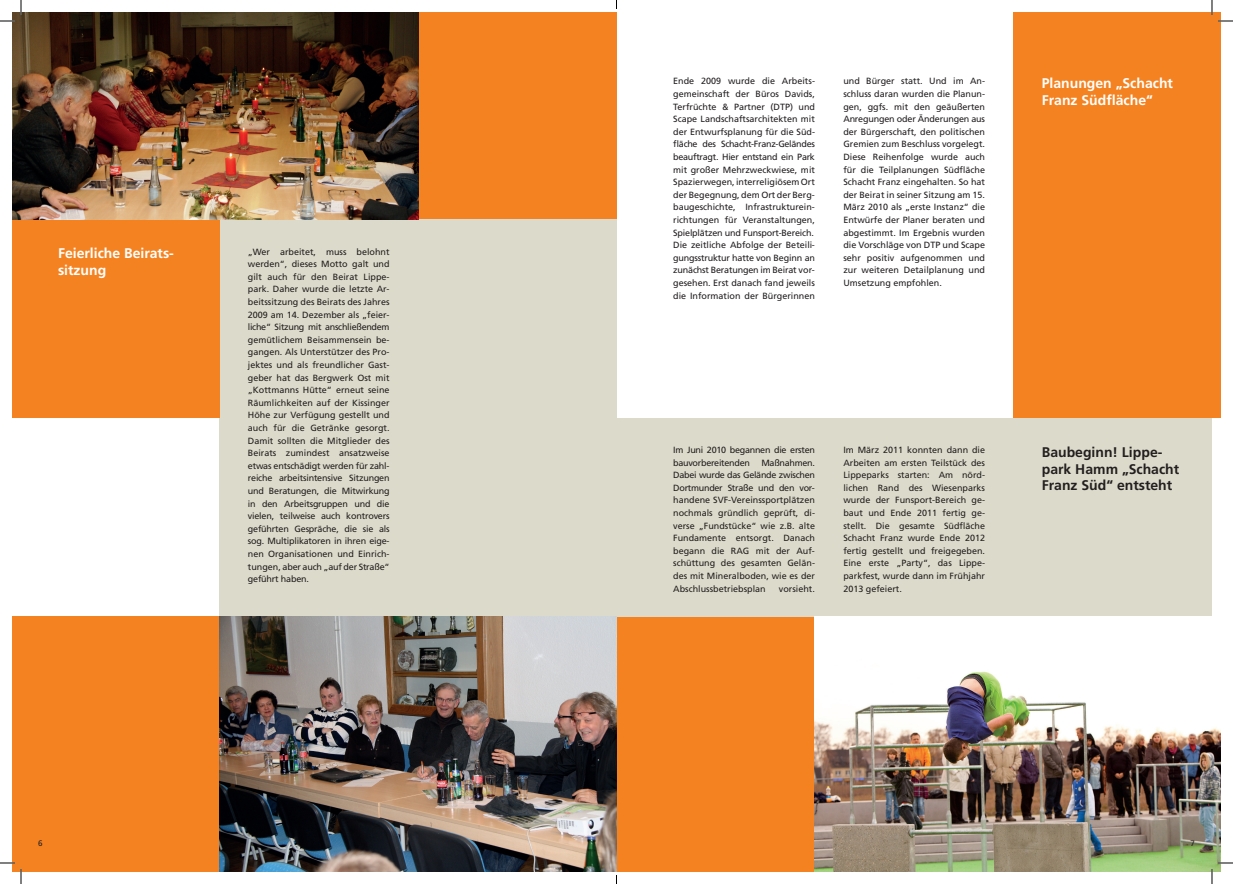
<style>
.page{position:relative;width:1233px;height:884px;background:#fff}
.page>*{position:absolute;margin:0;border:0;box-sizing:border-box;transform-origin:0 0}
.t1{font:700 14px/16.8px "Frutiger";color:#fff}
.t2{font:700 14px/16.8px "Frutiger";color:#231f20}
.t3{font:9px/12.6px "Frutiger";color:#231f20;text-align:justify}
.t4{font:9px/12.6px "Frutiger";letter-spacing:-.03em;color:#231f20}
.t5{font:8px "Frutiger";color:#231f20}
</style>
<div class="page">
<div style="left:12px;top:219px;width:207px;height:199px;background:#f58220"></div>
<div style="left:616px;top:616px;width:199px;height:255px;background:#f58220"></div>
<div style="left:616px;top:418px;width:596px;height:198px;background:#dcdbcb"></div>
<img style="left:815px;top:671px;width:405px;height:200px">
<div style="left:1013px;top:219px;width:207px;height:199px;background:#f58220"></div>
<div style="left:1013px;top:12px;width:207px;height:207px;background:#f58220"></div>
<div style="left:12px;top:815px;width:207px;height:56px;background:#f58220"></div>
<div style="left:12px;top:616px;width:207px;height:199px;background:#f58220"></div>
<div style="left:219px;top:418px;width:199px;height:198px;background:#dcdbcb"></div>
<div style="left:409px;top:418px;width:207px;height:198px;background:#dcdbcb"></div>
<div style="left:418px;top:12px;width:198px;height:207px;background:#f58220"></div>
<img style="left:219px;top:616px;width:397px;height:255px">
<div style="left:219px;top:219px;width:397px;height:199px;background:#dcdbcb"></div>
<img style="left:12px;top:12px;width:406px;height:207px">
<svg style="left:1218px;top:20px;width:15px;height:2px"></svg>
<svg style="left:1218px;top:862px;width:15px;height:2px"></svg>
<svg style="left:0;top:0;width:22px;height:22px"></svg>
<svg style="left:0;top:862px;width:22px;height:22px"></svg>
<svg style="left:1211px;top:0;width:1px;height:15px"></svg>
<svg style="left:1211px;top:869px;width:1px;height:15px"></svg>
<h1 class="t1" style="left:58px;top:245px;width:117px">Feierliche Beirats&shy;sitzung</h1>
<p class="t3" style="left:248px;top:245px;width:143px">„Wer arbeitet, muss belohnt werden“, dieses Motto galt und gilt auch für den Beirat Lippe&shy;park. Daher wurde die letzte Ar&shy;beitssitzung des Beirats des Jahres 2009 am 14. Dezember als „feier&shy;liche“ Sitzung mit anschließendem gemütlichem Beisammensein be&shy;gangen. Als Unterstützer des Pro&shy;jektes und als freundlicher Gast&shy;geber hat das Bergwerk Ost mit „Kottmanns Hütte“ erneut seine Räumlichkeiten auf der Kissinger Höhe zur Verfügung gestellt und auch für die Getränke gesorgt.<br>Damit sollten die Mitglieder des Beirats zumindest ansatzweise etwas entschädigt werden für zahl&shy;reiche arbeitsintensive Sitzungen und Beratungen, die Mitwirkung in den Arbeitsgruppen und die vielen, teilweise auch kontrovers geführten Gespräche, die sie als sog. Multiplikatoren in ihren eige&shy;nen Organisationen und Einrich&shy;tungen, aber auch „auf der Straße“ geführt haben.</p>
<p class="t3" style="left:673px;top:75px;width:143px;text-align:left">Ende 2009 wurde die Arbeits&shy;gemeinschaft der Büros Davids, Terfrüchte &amp; Partner (DTP) und Scape Landschaftsarchitekten mit der Entwurfsplanung für die Süd&shy;fläche des Schacht-Franz-Geländes beauftragt. Hier entstand ein Park mit großer Mehrzweckwiese, mit Spazierwegen, interreligiösem Ort der Begegnung, dem Ort der Berg&shy;baugeschichte, Infrastrukturein&shy;richtungen für Veranstaltungen, Spielplätzen und Funsport-Bereich.<br>Die zeitliche Abfolge der Beteili&shy;gungsstruktur hatte von Beginn an zunächst Beratungen im Beirat vor&shy;gesehen. Erst danach fand jeweils die Information der Bürgerinnen</p>
<p class="t3" style="left:843px;top:75px;width:143px">und Bürger statt. Und im An&shy;schluss daran wurden die Planun&shy;gen, ggfs. mit den geäußerten Anregungen oder Änderungen aus der Bürgerschaft, den politischen Gremien zum Beschluss vorgelegt.<br>Diese Reihenfolge wurde auch für die Teilplanungen Südfläche Schacht Franz eingehalten. So hat der Beirat in seiner Sitzung am 15.<br>März 2010 als „erste Instanz“ die Entwürfe der Planer beraten und abgestimmt. Im Ergebnis wurden die Vorschläge von DTP und Scape sehr positiv aufgenommen und zur weiteren Detailplanung und Umsetzung empfohlen.</p>
<h1 class="t1" style="left:1041px;top:75px;width:133px">Planungen „Schacht<br>Franz Südfläche“</h1>
<p class="t4" style="left:673px;top:444px;width:143px">Im Juni 2010 begannen die ersten bauvorbereitenden</p>
<p class="t3" style="left:673px;top:456px;width:143px;text-indent:88px">Maßnahmen.<br>Dabei wurde das Gelände zwischen Dortmunder Straße und den vor&shy;handene SVF-Vereinssportplätzen nochmals gründlich geprüft, di&shy;verse „Fundstücke“ wie z.B. alte Fundamente entsorgt. Danach begann die RAG mit der Auf&shy;schüttung des gesamten Gelän&shy;des mit Mineralboden, wie es der Abschlussbetriebsplan</p>
<p class="t3" style="left:779px;top:582px;width:38px">vorsieht.</p>
<p class="t3" style="left:843px;top:444px;width:143px">Im März 2011 konnten dann die Arbeiten am ersten Teilstück des Lippeparks starten: Am nörd&shy;lichen Rand des Wiesenparks wurde der Funsport-Bereich ge&shy;baut und Ende 2011 fertig ge&shy;stellt. Die gesamte Südfläche Schacht Franz wurde Ende 2012 fertig gestellt und freigegeben.<br>Eine erste „Party“, das Lippe&shy;parkfest, wurde dann im Frühjahr 2013 gefeiert.</p>
<h1 class="t2" style="left:1041px;top:443px;width:139px">Baubeginn! Lippe&shy;park Hamm „Schacht<br>Franz Süd“ entsteht</h1>
<p class="t5" style="left:38px;top:838px;width:6px">6</p>
<p class="t5" style="left:1190px;top:838px;width:6px">7</p>
</div>
